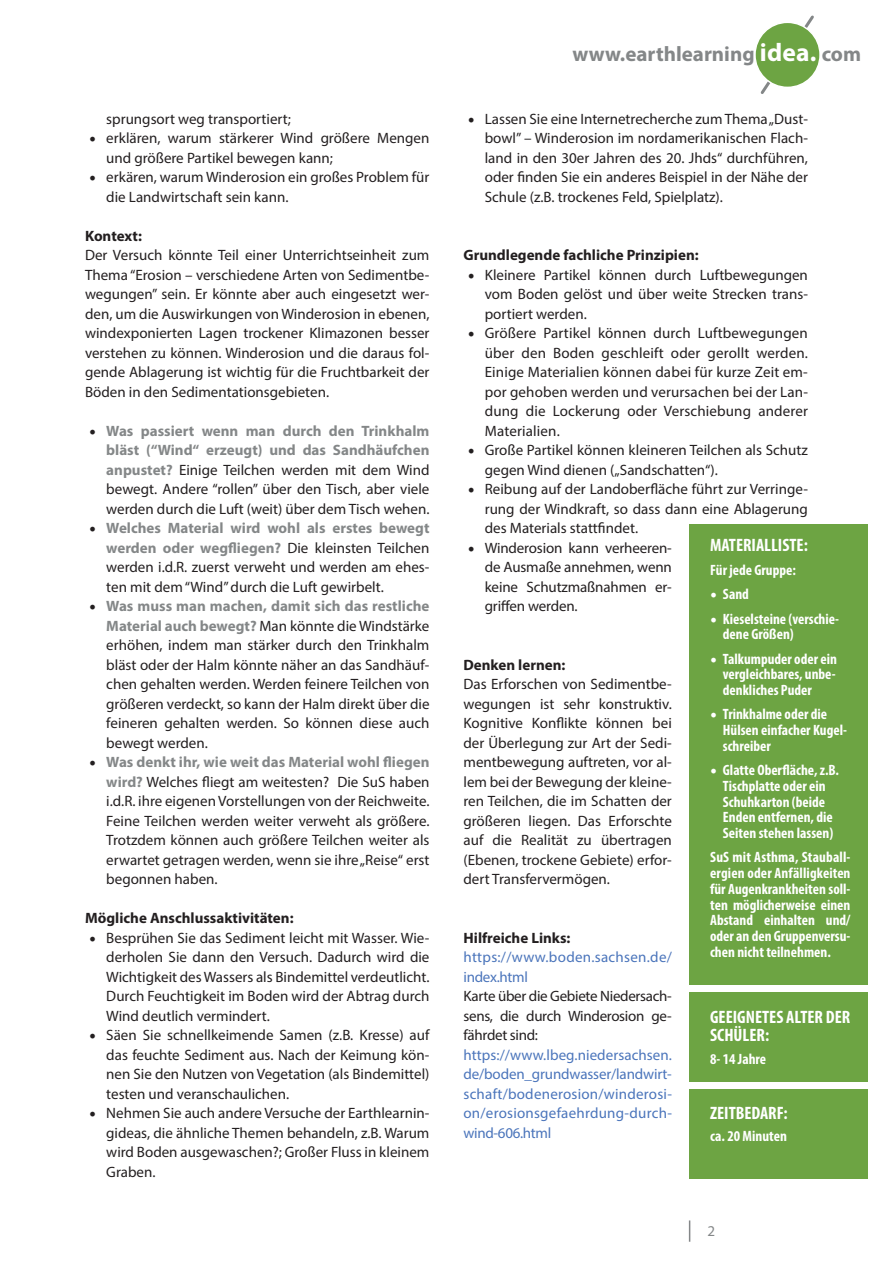
<style>
.page{position:relative;width:893px;height:1263px;background:#fff}
.page>*{position:absolute;margin:0;border:0;box-sizing:border-box;transform-origin:0 0}
.t1{font:700 21px "Myriad Pro";color:#848788}
.t2{font:700 condensed 18px/18px "Myriad Pro";color:#fff}
.t3{font:15px/19.5px "Myriad Pro";color:#231f20;text-align:justify}
.t4{font:700 condensed 15px/15.8px "Myriad Pro";color:#fff}
.t5{font:15px/19.5px "Myriad Pro";letter-spacing:.015em;color:#4b75bb}
.t6{font:700 15px "Myriad Pro";color:#231f20}
.t7{font:15px "Myriad Pro";color:#848788}
.s1{font-family:"Minion Pro";font-size:18px}
.s2{font-weight:700;color:#848788}
.s3{font-size:25.5px;color:#fff}
.s4{font-family:"Minion Pro";font-weight:400;font-stretch:normal;font-size:18px}
</style>
<div class="page">
<svg style="left:760px;top:15px;width:54px;height:79px"></svg>
<div style="left:755px;top:22px;width:65px;height:65px;background:#6da443;border-radius:50%"></div>
<div style="left:754px;top:22px;width:67px;height:66px;border:2px solid #fff;border-radius:50%"></div>
<svg style="left:689px;top:1220px;width:1px;height:22px"></svg>
<div style="left:689px;top:524px;width:178px;height:460px;background:#6da443"></div>
<div style="left:689px;top:992px;width:178px;height:89px;background:#6da443"></div>
<div style="left:689px;top:1089px;width:178px;height:90px;background:#6da443"></div>
<p class="t3" style="left:106px;top:109px;width:186px">sprungsort weg transportiert;</p>
<p class="t3" style="left:106px;top:128px;width:325px;text-indent:-17px"><span class="s1">•</span> erklären, warum stärkerer Wind größere Mengen und größere Partikel bewegen kann;</p>
<p class="t3" style="left:106px;top:167px;width:325px;text-indent:-17px"><span class="s1">•</span> erkären, warum Winderosion ein großes Problem für die Landwirtschaft sein kann.</p>
<p class="t6" style="left:85px;top:226px;width:58px">Kontext:</p>
<p class="t3" style="left:85px;top:245px;width:346px">Der Versuch könnte Teil einer Unterrichtseinheit zum Thema “Erosion – verschiedene Arten von Sedimentbe&shy;wegungen” sein. Er könnte aber auch eingesetzt wer&shy;den, um die Auswirkungen von Winderosion in ebenen, windexponierten Lagen trockener Klimazonen besser verstehen zu können. Winderosion und die daraus fol&shy;gende Ablagerung ist wichtig für die Fruchtbarkeit der Böden in den Sedimentationsgebieten.</p>
<p class="t3" style="left:106px;top:421px;width:325px;text-indent:-17px"><span class="s1">•</span> <span class="s2">Was passiert wenn man durch den Trinkhalm bläst (“Wind“ erzeugt) und das Sandhäufchen anpustet?</span> Einige Teilchen werden mit dem Wind bewegt. Andere “rollen” über den Tisch, aber viele werden durch die Luft (weit) über dem Tisch wehen.</p>
<p class="t3" style="left:106px;top:518px;width:325px;text-indent:-17px"><span class="s1">•</span> <span class="s2">Welches Material wird wohl als erstes bewegt werden oder wegfliegen?</span> Die kleinsten Teilchen werden i.d.R. zuerst verweht und werden am ehes&shy;ten mit dem “Wind” durch die Luft gewirbelt.</p>
<p class="t3" style="left:106px;top:596px;width:325px;text-indent:-17px"><span class="s1">•</span> <span class="s2">Was muss man machen, damit sich das restliche Material auch bewegt?</span> Man könnte die Windstärke erhöhen, indem man stärker durch den Trinkhalm bläst oder der Halm könnte näher an das Sandhäuf&shy;chen gehalten werden. Werden feinere Teilchen von größeren verdeckt, so kann der Halm direkt über die feineren gehalten werden. So können diese auch bewegt werden.</p>
<p class="t3" style="left:106px;top:752px;width:325px;text-indent:-17px"><span class="s1">•</span> <span class="s2">Was denkt ihr, wie weit das Material wohl fliegen wird?</span> Welches fliegt am weitesten? Die SuS haben i.d.R. ihre eigenen Vorstellungen von der Reichweite.<br>Feine Teilchen werden weiter verweht als größere.<br>Trotzdem können auch größere Teilchen weiter als erwartet getragen werden, wenn sie ihre „Reise“ erst begonnen haben.</p>
<p class="t6" style="left:85px;top:908px;width:210px">Mögliche Anschlussaktivitäten:</p>
<p class="t3" style="left:106px;top:928px;width:325px;text-indent:-17px"><span class="s1">•</span> Besprühen Sie das Sediment leicht mit Wasser. Wie&shy;derholen Sie dann den Versuch. Dadurch wird die Wichtigkeit des Wassers als Bindemittel verdeutlicht.<br>Durch Feuchtigkeit im Boden wird der Abtrag durch Wind deutlich vermindert.</p>
<p class="t3" style="left:106px;top:1025px;width:325px;text-indent:-17px"><span class="s1">•</span> Säen Sie schnellkeimende Samen (z.B. Kresse) auf das feuchte Sediment aus. Nach der Keimung kön&shy;nen Sie den Nutzen von Vegetation (als Bindemittel) testen und veranschaulichen.</p>
<p class="t3" style="left:106px;top:1103px;width:325px;text-indent:-17px"><span class="s1">•</span> Nehmen Sie auch andere Versuche der Earthlearnin&shy;gideas, die ähnliche Themen behandeln, z.B. Warum wird Boden ausgewaschen?; Großer Fluss in kleinem Graben.</p>
<h1 class="t1" style="left:572px;top:41px;width:290px">www.earthlearning <span class="s3">idea.</span> com</h1>
<p class="t3" style="left:485px;top:109px;width:325px;text-indent:-17px"><span class="s1">•</span> Lassen Sie eine Internetrecherche zum Thema „Dust&shy;bowl” – Winderosion im nordamerikanischen Flach&shy;land in den 30er Jahren des 20. Jhds“ durchführen, oder finden Sie ein anderes Beispiel in der Nähe der Schule (z.B. trockenes Feld, Spielplatz).</p>
<p class="t6" style="left:463px;top:245px;width:237px">Grundlegende fachliche Prinzipien:</p>
<p class="t3" style="left:485px;top:265px;width:325px;text-indent:-17px"><span class="s1">•</span> Kleinere Partikel können durch Luftbewegungen vom Boden gelöst und über weite Strecken trans&shy;portiert werden.</p>
<p class="t3" style="left:485px;top:323px;width:325px;text-indent:-17px"><span class="s1">•</span> Größere Partikel können durch Luftbewegungen über den Boden geschleift oder gerollt werden.<br>Einige Materialien können dabei für kurze Zeit em&shy;por gehoben werden und verursachen bei der Lan&shy;dung die Lockerung oder Verschiebung anderer Materialien.</p>
<p class="t3" style="left:485px;top:440px;width:325px;text-indent:-17px"><span class="s1">•</span> Große Partikel können kleineren Teilchen als Schutz gegen Wind dienen („Sandschatten“).</p>
<p class="t3" style="left:485px;top:479px;width:325px;text-indent:-17px"><span class="s1">•</span> Reibung auf der Landoberfläche führt zur Verringe&shy;rung der Windkraft, so dass dann eine Ablagerung des Materials stattfindet.</p>
<p class="t3" style="left:485px;top:538px;width:189px;text-indent:-17px"><span class="s1">•</span> Winderosion kann verheeren&shy;de Ausmaße annehmen, wenn keine Schutzmaßnahmen er&shy;griffen werden.</p>
<p class="t2" style="left:710px;top:535px;width:99px">MATERIALLISTE:</p>
<p class="t4" style="left:710px;top:562px;width:87px">Für jede Gruppe:</p>
<p class="t4" style="left:710px;top:586px;width:40px"><span class="s4">•</span> Sand</p>
<p class="t4" style="left:723px;top:610px;width:118px;text-indent:-13px"><span class="s4">•</span> Kieselsteine (verschie&shy;dene Größen)</p>
<p class="t4" style="left:723px;top:650px;width:116px;text-align:justify;text-indent:-13px"><span class="s4">•</span> Talkumpuder oder ein vergleichbares, unbe&shy;denkliches Puder</p>
<p class="t4" style="left:723px;top:706px;width:126px;text-indent:-13px"><span class="s4">•</span> Trinkhalme oder die<br>Hülsen einfacher Kugel&shy;schreiber</p>
<p class="t4" style="left:710px;top:762px;width:130px;text-align:center"><span class="s4">•</span> Glatte Oberfläche, z.B.<br>Tischplatte oder ein<br>Schuhkarton (beide<br>Enden entfernen, die<br>Seiten stehen lassen)</p>
<p class="t4" style="left:710px;top:849px;width:142px;text-align:justify">SuS mit Asthma, Stauball&shy;ergien oder Anfälligkeiten für Augenkrankheiten soll&shy;ten möglicherweise einen Abstand einhalten und/ oder an den Gruppenversu&shy;chen nicht teilnehmen.</p>
<p class="t6" style="left:463px;top:655px;width:103px">Denken lernen:</p>
<p class="t3" style="left:463px;top:674px;width:210px">Das Erforschen von Sedimentbe&shy;wegungen ist sehr konstruktiv.<br>Kognitive Konflikte können bei der Überlegung zur Art der Sedi&shy;mentbewegung auftreten, vor al&shy;lem bei der Bewegung der kleine&shy;ren Teilchen, die im Schatten der größeren liegen. Das Erforschte auf die Realität zu übertragen (Ebenen, trockene Gebiete) erfor&shy;dert Transfervermögen.</p>
<p class="t6" style="left:463px;top:928px;width:108px">Hilfreiche Links:</p>
<p class="t5" style="left:463px;top:947px;width:210px">https://www.boden.sachsen.de/ index.html</p>
<p class="t3" style="left:463px;top:986px;width:210px">Karte über die Gebiete Niedersach&shy;sens, die durch Winderosion ge&shy;fährdet sind:</p>
<p class="t5" style="left:463px;top:1045px;width:210px;text-align:justify">https://www.lbeg.niedersachsen. de/boden_grundwasser/landwirt&shy;schaft/bodenerosion/winderosi&shy;on/erosionsgefaehrdung-durch&shy;wind-606.html</p>
<p class="t2" style="left:710px;top:1008px;width:142px">GEEIGNETES ALTER DER<br>SCHÜLER:</p>
<p class="t4" style="left:710px;top:1050px;width:58px">8- 14 Jahre</p>
<p class="t2" style="left:710px;top:1103px;width:79px">ZEITBEDARF:</p>
<p class="t4" style="left:710px;top:1128px;width:78px">ca. 20 Minuten</p>
<p class="t7" style="left:707px;top:1222px;width:9px">2</p>
</div>
